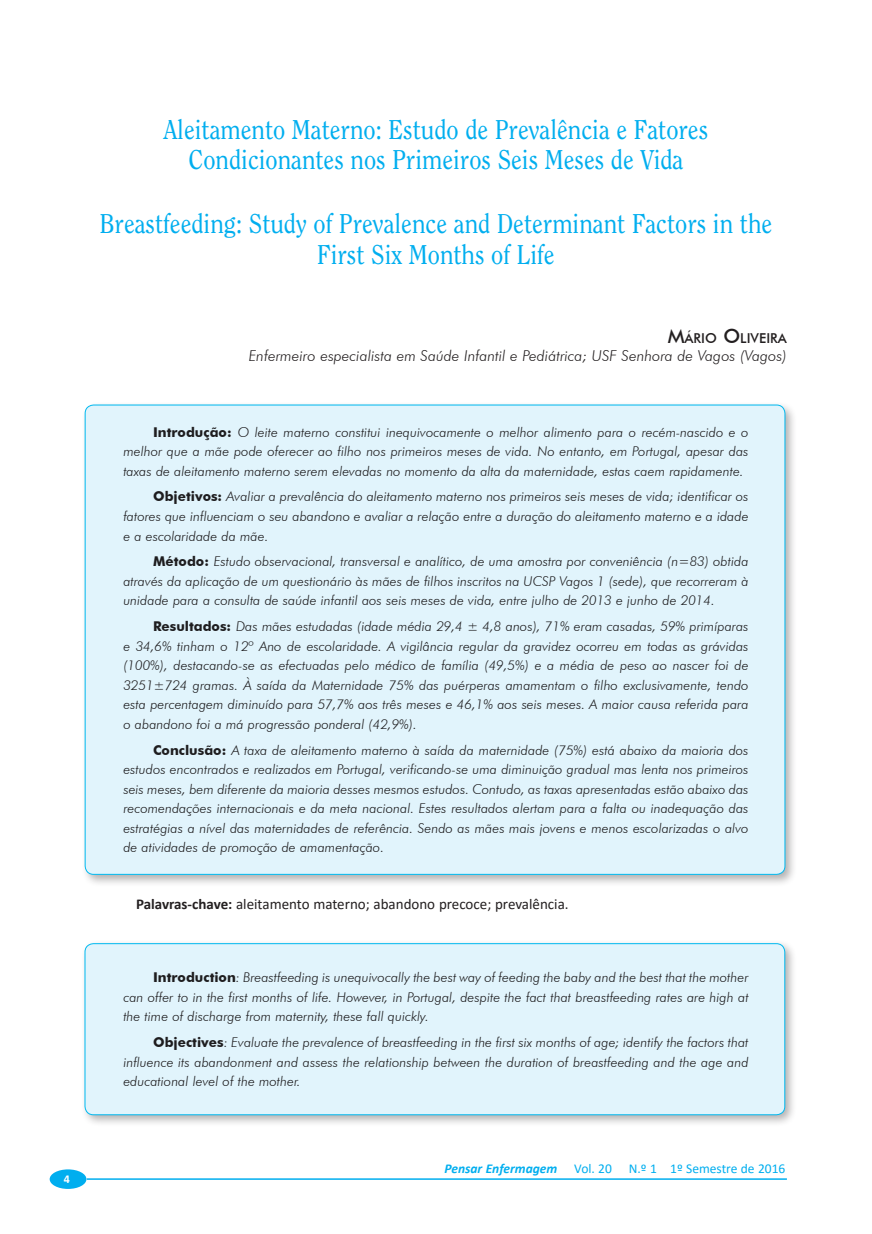
<style>
.page{position:relative;width:872px;height:1234px;background:#fff}
.page>*{position:absolute;margin:0;border:0;box-sizing:border-box;transform-origin:0 0}
.PE-Titulo{font:27px/30px "Clearface";color:#00aeef;text-align:center;scale:.9 1}
.Autor2{font:italic 300 15px "Futura BT";color:#231f20}
.PE-Keywords{font:15px "Calibri";color:#231f20}
.Autor1{font:500 13.65px "Futura BT";color:#231f20}
.PE-Abstract{font:italic 300 13.5px/19.5px "Futura BT";color:#231f20;text-align:justify}
.t1{font:13.5px "Calibri";color:#00aeef}
.t2{font:700 12px "Calibri";color:#fff}
.s1{font-size:19.5px}
.s2{font-weight:700;font-style:normal}
.s3{font-weight:700}
.s4{font-weight:700;font-style:italic}
</style>
<div class="page">
<hr style="left:87px;top:1177px;width:700px;height:2px;background:#00aeef">
<div style="left:50px;top:1169px;width:36px;height:19px;background:#00aeef;border-radius:50%"></div>
<div style="left:81px;top:401px;width:716px;height:485px;background:#231f20;opacity:.35"></div>
<div style="left:85px;top:405px;width:700px;height:469px;background:#e1f4fc;border-radius:9px"></div>
<div style="left:81px;top:939px;width:716px;height:187px;background:#231f20;opacity:.35"></div>
<div style="left:85px;top:943px;width:699px;height:171px;background:#e1f4fc;border-radius:9px"></div>
<div style="left:85px;top:943px;width:700px;height:171px;border:1px solid #00baf1;border-radius:9px"></div>
<p class="PE-Titulo" style="left:164px;top:115px;width:606px">Aleitamento Materno: Estudo de Prevalência e Fatores<br>Condicionantes nos Primeiros Seis Meses de Vida</p>
<p class="PE-Titulo" style="left:100px;top:209px;width:749px">Breastfeeding: Study of Prevalence and Determinant Factors in the<br>First Six Months of Life</p>
<p class="Autor1" style="left:667px;top:329px;width:121px"><span class="s1">M</span>ÁRIO <span class="s1">O</span>LIVEIRA</p>
<p class="Autor2" style="left:249px;top:346px;width:540px">Enfermeiro especialista em Saúde Infantil e Pediátrica; USF Senhora de Vagos (Vagos)</p>
<p class="PE-Abstract" style="left:123px;top:422px;width:627px;text-indent:30px"><span class="s2">Introdução:</span> O leite materno constitui inequivocamente o melhor alimento para o recém-nascido e o melhor que a mãe pode oferecer ao filho nos primeiros meses de vida. No entanto, em Portugal, apesar das taxas de aleitamento materno serem elevadas no momento da alta da maternidade, estas caem rapidamente.</p>
<p class="PE-Abstract" style="left:123px;top:486px;width:627px;text-indent:30px"><span class="s2">Objetivos:</span> Avaliar a prevalência do aleitamento materno nos primeiros seis meses de vida; identificar os fatores que influenciam o seu abandono e avaliar a relação entre a duração do aleitamento materno e a idade e a escolaridade da mãe.</p>
<p class="PE-Abstract" style="left:123px;top:551px;width:627px;text-indent:30px"><span class="s2">Método:</span> Estudo observacional, transversal e analítico, de uma amostra por conveniência (n=83) obtida através da aplicação de um questionário às mães de filhos inscritos na UCSP Vagos 1 (sede), que recorreram à unidade para a consulta de saúde infantil aos seis meses de vida, entre julho de 2013 e junho de 2014.</p>
<p class="PE-Abstract" style="left:123px;top:616px;width:627px;text-indent:30px"><span class="s2">Resultados:</span> Das mães estudadas (idade média 29,4 ± 4,8 anos), 71% eram casadas, 59% primíparas e 34,6% tinham o 12º Ano de escolaridade. A vigilância regular da gravidez ocorreu em todas as grávidas (100%), destacando-se as efectuadas pelo médico de família (49,5%) e a média de peso ao nascer foi de 3251±724 gramas. À saída da Maternidade 75% das puérperas amamentam o filho exclusivamente, tendo esta percentagem diminuído para 57,7% aos três meses e 46,1% aos seis meses. A maior causa referida para o abandono foi a má progressão ponderal (42,9%).</p>
<p class="PE-Abstract" style="left:123px;top:740px;width:627px;text-indent:30px"><span class="s2">Conclusão:</span> A taxa de aleitamento materno à saída da maternidade (75%) está abaixo da maioria dos estudos encontrados e realizados em Portugal, verificando-se uma diminuição gradual mas lenta nos primeiros seis meses, bem diferente da maioria desses mesmos estudos. Contudo, as taxas apresentadas estão abaixo das recomendações internacionais e da meta nacional. Estes resultados alertam para a falta ou inadequação das estratégias a nível das maternidades de referência. Sendo as mães mais jovens e menos escolarizadas o alvo de atividades de promoção de amamentação.</p>
<p class="PE-Keywords" style="left:136px;top:893px;width:434px"><span class="s3">Palavras-chave:</span> aleitamento materno; abandono precoce; prevalência.</p>
<p class="PE-Abstract" style="left:123px;top:967px;width:627px;text-indent:30px"><span class="s2">Introduction</span>: Breastfeeding is unequivocally the best way of feeding the baby and the best that the mother can offer to in the first months of life. However, in Portugal, despite the fact that breastfeeding rates are high at the time of discharge from maternity, these fall quickly.</p>
<p class="PE-Abstract" style="left:123px;top:1032px;width:627px;text-indent:30px"><span class="s2">Objectives</span>: Evaluate the prevalence of breastfeeding in the first six months of age; identify the factors that influence its abandonment and assess the relationship between the duration of breastfeeding and the age and educational level of the mother.</p>
<p class="t2" style="left:64px;top:1170px;width:8px">4</p>
<p class="t1" style="left:444px;top:1159px;width:342px"><span class="s4">Pensar Enfermagem</span> Vol. 20 N.º 1 1º Semestre de 2016</p>
</div>
